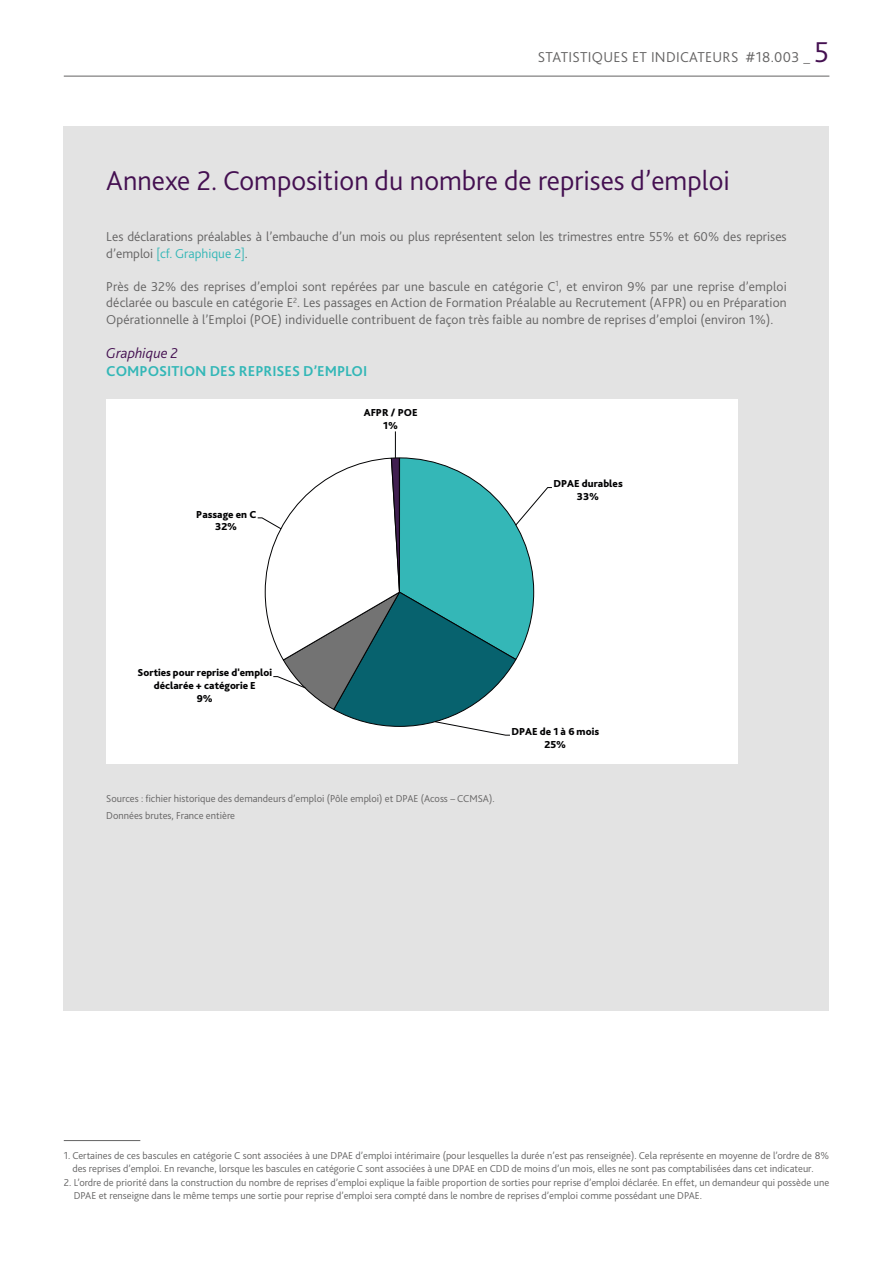
<style>
.page{position:relative;width:893px;height:1263px;background:#fff}
.page>*{position:absolute;margin:0;border:0;box-sizing:border-box;transform-origin:0 0}
.t1{font:300 28.5px "Bliss 2";color:#441051}
.t2{font:300 15px "Bliss 2";letter-spacing:.02em;color:#646363}
.t3{font:700 15px "Bliss 2";color:#33b7b7}
.t4{font:italic 300 15px "Bliss 2";color:#441051}
.t5{font:300 13.5px/16.5px "Bliss 2";color:#646363}
.t6{font:800 10.65px/12.8px "Bliss 2";color:#020203;text-align:center}
.t7{font:300 10.5px/13.5px "Bliss 2";color:#646363}
.s1{font-size:30px;color:#441051}
.s2{color:#33b7b7}
</style>
<div class="page">
<hr style="left:64px;top:76px;width:765px;height:1px;background:#646363">
<div style="left:64px;top:126px;width:765px;height:885px;background:#e3e3e3"></div>
<hr style="left:64px;top:1140px;width:76px;height:1px;background:#646363">
<div style="left:107px;top:399px;width:631px;height:364px;background:#fff"></div>
<svg style="left:257px;top:431px;width:295px;height:305px"></svg>
<h2 class="t2" style="left:538px;top:47px;width:293px">STATISTIQUES ET INDICATEURS #18.003 _ <span class="s1">5</span></h2>
<h1 class="t1" style="left:106px;top:163px;width:625px">Annexe 2. Composition du nombre de reprises d’emploi</h1>
<p class="t5" style="left:106px;top:229px;width:682px">Les déclarations préalables à l’embauche d’un mois ou plus représentent selon les trimestres entre 55% et 60% des reprises d’emploi <span class="s2">[cf. Graphique 2]</span>.</p>
<p class="t5" style="left:106px;top:278px;width:682px;text-align:justify">Près de 32% des reprises d’emploi sont repérées par une bascule en catégorie C<sup>1</sup>, et environ 9% par une reprise d’emploi déclarée ou bascule en catégorie E<sup>2</sup>. Les passages en Action de Formation Préalable au Recrutement (AFPR) ou en Préparation Opérationnelle à l’Emploi (POE) individuelle contribuent de façon très faible au nombre de reprises d’emploi (environ 1%).</p>
<h2 class="t4" style="left:106px;top:344px;width:73px">Graphique 2</h2>
<h2 class="t3" style="left:106px;top:362px;width:262px">COMPOSITION DES REPRISES D’EMPLOI</h2>
<p class="t6" style="left:196px;top:508px;width:62px">Passage en C<br>32%</p>
<p class="t6" style="left:364px;top:406px;width:55px">AFPR / POE<br>1%</p>
<p class="t6" style="left:553px;top:478px;width:71px">DPAE durables<br>33%</p>
<p class="t6" style="left:138px;top:667px;width:136px">Sorties pour reprise d'emploi déclarée + catégorie E<br>9%</p>
<p class="t6" style="left:511px;top:725px;width:89px">DPAE de 1 à 6 mois<br>25%</p>
<p class="t7" style="left:106px;top:791px;width:390px;line-height:16.5px">Sources : fichier historique des demandeurs d’emploi (Pôle emploi) et DPAE (Acoss – CCMSA).<br>Données brutes, France entière</p>
<p class="t7" style="left:72px;top:1148px;width:758px;text-indent:-9px">1. Certaines de ces bascules en catégorie C sont associées à une DPAE d’emploi intérimaire (pour lesquelles la durée n’est pas renseignée). Cela représente en moyenne de l’ordre de 8% des reprises d’emploi. En revanche, lorsque les bascules en catégorie C sont associées à une DPAE en CDD de moins d’un mois, elles ne sont pas comptabilisées dans cet indicateur.</p>
<p class="t7" style="left:74px;top:1175px;width:757px;text-indent:-10px">2. L’ordre de priorité dans la construction du nombre de reprises d’emploi explique la faible proportion de sorties pour reprise d’emploi déclarée. En effet, un demandeur qui possède une<br>DPAE et renseigne dans le même temps une sortie pour reprise d’emploi sera compté dans le nombre de reprises d’emploi comme possédant une DPAE.</p>
</div>
